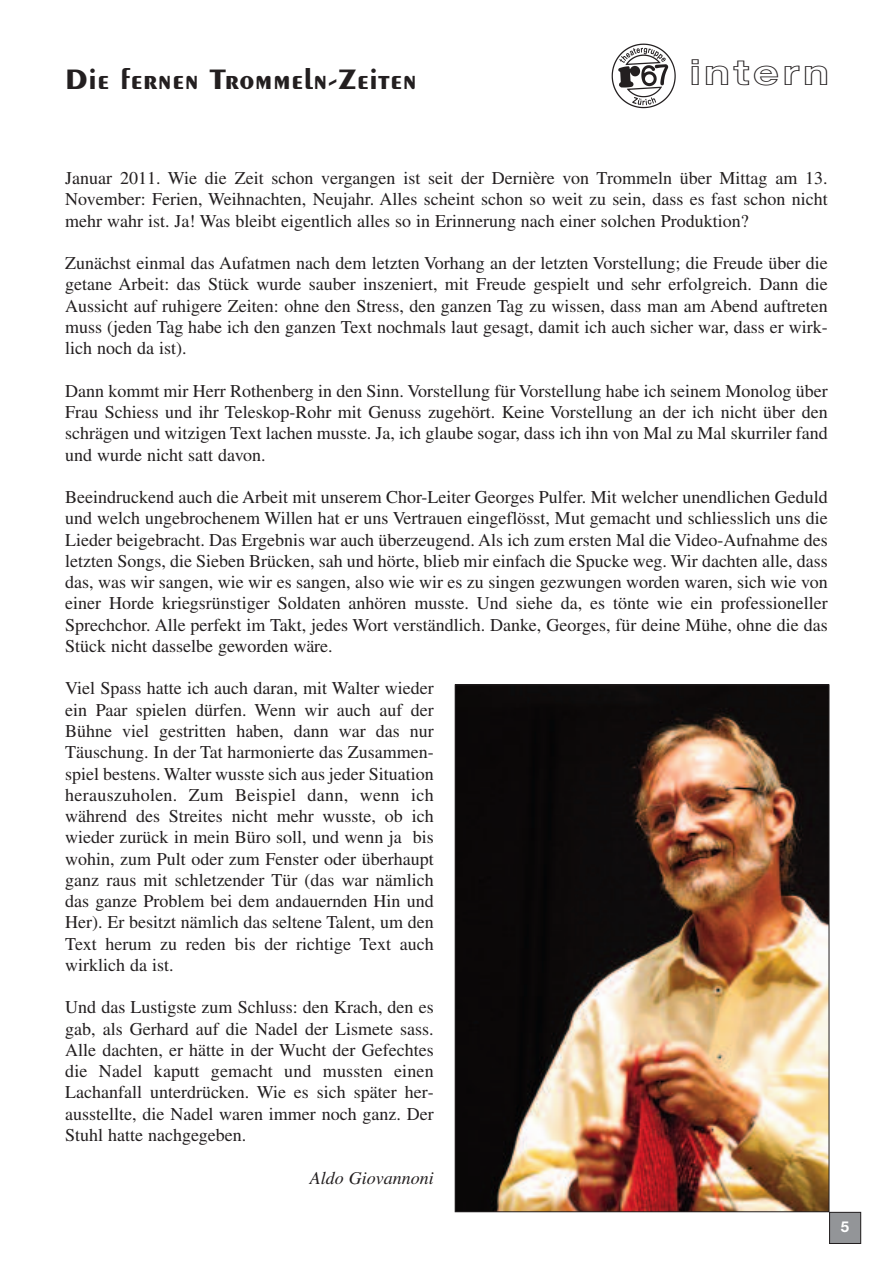
<style>
.page{position:relative;width:893px;height:1263px;background:#fff}
.page>*{position:absolute;margin:0;border:0;box-sizing:border-box;transform-origin:0 0}
.t1{font:36px "Helvetica Neue LT Bold Outline";letter-spacing:.065em;color:#231f20;scale:1.25 1}
.t2{font:700 30px "Peignot LT";letter-spacing:.01em;color:#231f20}
.t3{font:18px/21.3px "Times LT";color:#231f20;text-align:justify}
.t4{font:italic 18px "Times LT";color:#231f20}
.t5{font:700 15px "Helvetica Neue LT";color:#fff}
</style>
<div class="page">
<img style="left:611px;top:43px;width:65px;height:66px">
<img style="left:457px;top:687px;width:370px;height:523px">
<div style="left:830px;top:1212px;width:31px;height:31px;background:#939598"></div>
<div style="left:829px;top:1212px;width:32px;height:32px;border:1px solid #231f20"></div>
<h2 class="t2" style="left:65px;top:68px;width:353px">Die fernen Trommeln-Zeiten</h2>
<h1 class="t1" style="left:689px;top:59px;width:114px">intern</h1>
<p class="t3" style="left:65px;top:167px;width:764px">Januar 2011. Wie die Zeit schon vergangen ist seit der Dernière von Trommeln über Mittag am 13.<br>November: Ferien, Weihnachten, Neujahr. Alles scheint schon so weit zu sein, dass es fast schon nicht mehr wahr ist. Ja! Was bleibt eigentlich alles so in Erinnerung nach einer solchen Produktion?</p>
<p class="t3" style="left:65px;top:252px;width:764px">Zunächst einmal das Aufatmen nach dem letzten Vorhang an der letzten Vorstellung; die Freude über die getane Arbeit: das Stück wurde sauber inszeniert, mit Freude gespielt und sehr erfolgreich. Dann die Aussicht auf ruhigere Zeiten: ohne den Stress, den ganzen Tag zu wissen, dass man am Abend auftreten muss (jeden Tag habe ich den ganzen Text nochmals laut gesagt, damit ich auch sicher war, dass er wirk&shy;lich noch da ist).</p>
<p class="t3" style="left:65px;top:380px;width:764px">Dann kommt mir Herr Rothenberg in den Sinn. Vorstellung für Vorstellung habe ich seinem Monolog über Frau Schiess und ihr Teleskop-Rohr mit Genuss zugehört. Keine Vorstellung an der ich nicht über den schrägen und witzigen Text lachen musste. Ja, ich glaube sogar, dass ich ihn von Mal zu Mal skurriler fand und wurde nicht satt davon.</p>
<p class="t3" style="left:65px;top:486px;width:764px">Beeindruckend auch die Arbeit mit unserem Chor-Leiter Georges Pulfer. Mit welcher unendlichen Geduld und welch ungebrochenem Willen hat er uns Vertrauen eingeflösst, Mut gemacht und schliesslich uns die Lieder beigebracht. Das Ergebnis war auch überzeugend. Als ich zum ersten Mal die Video-Aufnahme des letzten Songs, die Sieben Brücken, sah und hörte, blieb mir einfach die Spucke weg. Wir dachten alle, dass das, was wir sangen, wie wir es sangen, also wie wir es zu singen gezwungen worden waren, sich wie von einer Horde kriegsrünstiger Soldaten anhören musste. Und siehe da, es tönte wie ein professioneller Sprechchor. Alle perfekt im Takt, jedes Wort verständlich. Danke, Georges, für deine Mühe, ohne die das Stück nicht dasselbe geworden wäre.</p>
<p class="t3" style="left:65px;top:678px;width:370px">Viel Spass hatte ich auch daran, mit Walter wieder ein Paar spielen dürfen. Wenn wir auch auf der Bühne viel gestritten haben, dann war das nur Täuschung. In der Tat harmonierte das Zusammen&shy;spiel bestens. Walter wusste sich aus jeder Situation herauszuholen. Zum Beispiel dann, wenn ich während des Streites nicht mehr wusste, ob ich wieder zurück in mein Büro soll, und wenn ja bis wohin, zum Pult oder zum Fenster oder überhaupt ganz raus mit schletzender Tür (das war nämlich das ganze Problem bei dem andauernden Hin und Her). Er besitzt nämlich das seltene Talent, um den Text herum zu reden bis der richtige Text auch wirklich da ist.</p>
<p class="t3" style="left:65px;top:996px;width:370px">Und das Lustigste zum Schluss: den Krach, den es gab, als Gerhard auf die Nadel der Lismete sass.<br>Alle dachten, er hätte in der Wucht der Gefechtes die Nadel kaputt gemacht und mussten einen Lachanfall unterdrücken. Wie es sich später her&shy;ausstellte, die Nadel waren immer noch ganz. Der Stuhl hatte nachgegeben.</p>
<p class="t4" style="left:310px;top:1167px;width:125px">Aldo Giovannoni</p>
<p class="t5" style="left:841px;top:1221px;width:10px">5</p>
</div>
